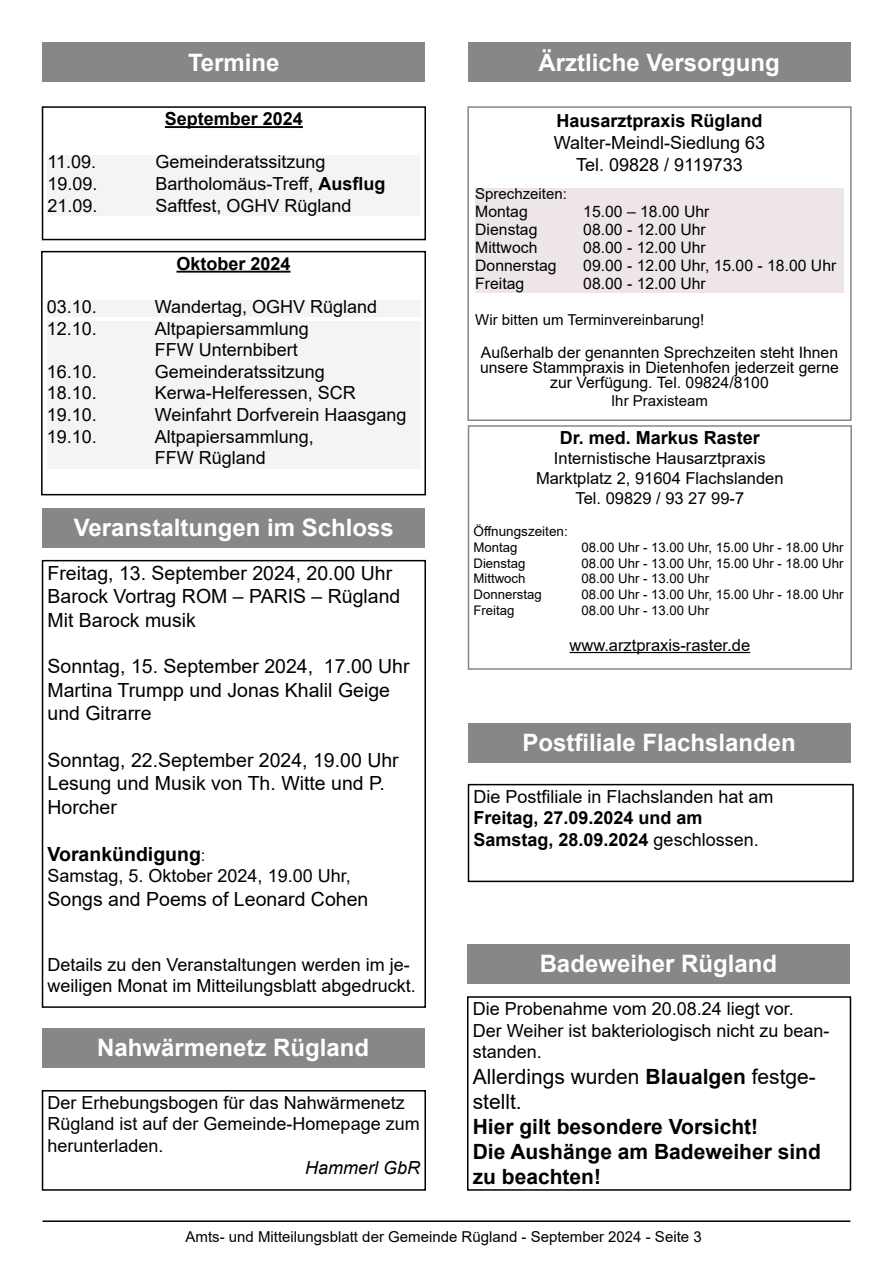
<style>
.page{position:relative;width:893px;height:1263px;background:#fff}
.page>*{position:absolute;margin:0;border:0;box-sizing:border-box;transform-origin:0 0}
.t1{font:700 24px "Arial";color:#fff}
.t2{font:700 21px/25.2px "Arial";color:#000}
.t3{font:21px/25.2px "Arial";color:#000}
.t4{font:19.5px/23.4px "Arial";color:#000}
.t5{font:700 19.5px "Arial";color:#000}
.t6{font:18px/21.6px "Arial";color:#000}
.t7{font:700 18px/21.6px "Arial";color:#000}
.t8{font:italic 18px "Arial";color:#000}
.t9{font:16.5px/19.8px "Arial";color:#000;text-align:center}
.t10{font:15.75px/15px "Arial";color:#000;text-align:center}
.t11{font:15px "Arial";color:#000}
.t12{font:13.5px "Arial";color:#000}
.t13{font:13.2px "Arial";color:#000}
.s1{font-weight:700}
.s2{font-weight:400;font-size:16.5px}
.s3{font-weight:400}
</style>
<div class="page">
<hr style="left:43px;top:1220px;width:807px;height:2px;background:#000">
<div style="left:468px;top:43px;width:382px;height:39px;background:#878787"></div>
<div style="left:475px;top:188px;width:369px;height:105px;background:#ede5e9"></div>
<div style="left:467px;top:106px;width:385px;height:315px;border:2px solid #878787"></div>
<hr style="left:569px;top:652px;width:181px;height:1px;background:#000">
<div style="left:468px;top:425px;width:384px;height:245px;border:2px solid #878787"></div>
<div style="left:43px;top:43px;width:382px;height:39px;background:#878787"></div>
<hr style="left:176px;top:271px;width:115px;height:2px;background:#000">
<div style="left:47px;top:300px;width:373px;height:17px;background:#f4f4f4"></div>
<div style="left:47px;top:321px;width:373px;height:148px;background:#f4f4f4"></div>
<div style="left:41px;top:251px;width:385px;height:244px;border:2px solid #000"></div>
<div style="left:43px;top:508px;width:382px;height:39px;background:#878787"></div>
<div style="left:42px;top:560px;width:384px;height:448px;border:2px solid #000"></div>
<hr style="left:165px;top:126px;width:138px;height:2px;background:#000">
<div style="left:48px;top:155px;width:372px;height:60px;background:#f4f4f4"></div>
<div style="left:42px;top:106px;width:384px;height:134px;border:2px solid #000"></div>
<div style="left:468px;top:784px;width:386px;height:98px;border:2px solid #000"></div>
<div style="left:468px;top:723px;width:382px;height:40px;background:#878787"></div>
<div style="left:467px;top:944px;width:383px;height:40px;background:#878787"></div>
<div style="left:467px;top:996px;width:384px;height:195px;border:2px solid #000"></div>
<div style="left:42px;top:1028px;width:382px;height:39px;background:#878787"></div>
<div style="left:42px;top:1090px;width:384px;height:101px;border:2px solid #000"></div>
<h1 class="t1" style="left:188px;top:45px;width:93px">Termine</h1>
<p class="t7" style="left:165px;top:108px;width:140px">September 2024</p>
<p class="t6" style="left:48px;top:151px;width:50px">11.09.</p>
<p class="t6" style="left:156px;top:151px;width:172px">Gemeinderatssitzung</p>
<p class="t6" style="left:48px;top:173px;width:52px">19.09.</p>
<p class="t6" style="left:156px;top:173px;width:231px">Bartholomäus-Treff, <span class="s1">Ausflug</span></p>
<p class="t6" style="left:48px;top:194px;width:52px">21.09.</p>
<p class="t6" style="left:156px;top:194px;width:198px">Saftfest, OGHV Rügland</p>
<p class="t7" style="left:176px;top:253px;width:116px">Oktober 2024</p>
<p class="t6" style="left:47px;top:296px;width:52px">03.10.</p>
<p class="t6" style="left:155px;top:296px;width:224px">Wandertag, OGHV Rügland</p>
<p class="t6" style="left:47px;top:317px;width:52px">12.10.</p>
<p class="t6" style="left:155px;top:317px;width:156px">Altpapiersammlung<br>FFW Unternbibert</p>
<p class="t6" style="left:47px;top:360px;width:52px">16.10.</p>
<p class="t6" style="left:155px;top:360px;width:172px">Gemeinderatssitzung</p>
<p class="t6" style="left:47px;top:382px;width:52px">18.10.</p>
<p class="t6" style="left:155px;top:382px;width:203px">Kerwa-Helferessen, SCR</p>
<p class="t6" style="left:47px;top:404px;width:52px">19.10.</p>
<p class="t6" style="left:155px;top:404px;width:253px">Weinfahrt Dorfverein Haasgang</p>
<p class="t6" style="left:47px;top:425px;width:52px">19.10.</p>
<p class="t6" style="left:155px;top:425px;width:161px">Altpapiersammlung,<br>FFW Rügland</p>
<h1 class="t1" style="left:74px;top:510px;width:322px">Veranstaltungen im Schloss</h1>
<p class="t4" style="left:48px;top:561px;width:354px">Freitag, 13. September 2024, 20.00 Uhr<br>Barock Vortrag ROM – PARIS – Rügland<br>Mit Barock musik</p>
<p class="t4" style="left:48px;top:655px;width:364px">Sonntag, 15. September 2024, 17.00 Uhr<br>Martina Trumpp und Jonas Khalil Geige und Gitrarre</p>
<p class="t4" style="left:48px;top:748px;width:353px">Sonntag, 22.September 2024, 19.00 Uhr<br>Lesung und Musik von Th. Witte und P.<br>Horcher</p>
<p class="t5" style="left:48px;top:840px;width:160px">Vorankündigung<span class="s2">:</span></p>
<p class="t6" style="left:48px;top:865px;width:305px">Samstag, 5. Oktober 2024, 19.00 Uhr,</p>
<p class="t4" style="left:48px;top:887px;width:322px">Songs and Poems of Leonard Cohen</p>
<p class="t6" style="left:48px;top:953px;width:370px">Details zu den Veranstaltungen werden im je&shy;weiligen Monat im Mitteilungsblatt abgedruckt.</p>
<h1 class="t1" style="left:97px;top:1030px;width:274px">Nahwärmenetz Rügland</h1>
<p class="t6" style="left:48px;top:1092px;width:374px">Der Erhebungsbogen für das Nahwärmenetz<br>Rügland ist auf der Gemeinde-Homepage zum herunterladen.</p>
<p class="t8" style="left:305px;top:1156px;width:117px">Hammerl GbR</p>
<h1 class="t1" style="left:538px;top:45px;width:243px">Ärztliche Versorgung</h1>
<p class="t7" style="left:556px;top:110px;width:208px">Hausarztpraxis Rügland</p>
<p class="t6" style="left:554px;top:132px;width:213px;text-align:center">Walter-Meindl-Siedlung 63<br>Tel. 09828 / 9119733</p>
<p class="t11" style="left:475px;top:184px;width:93px">Sprechzeiten:</p>
<p class="t10" style="left:475px;top:204px;width:54px">Montag</p>
<p class="t10" style="left:583px;top:204px;width:128px">15.00 – 18.00 Uhr</p>
<p class="t10" style="left:475px;top:222px;width:64px">Dienstag</p>
<p class="t10" style="left:583px;top:222px;width:124px">08.00 - 12.00 Uhr</p>
<p class="t10" style="left:475px;top:240px;width:64px">Mittwoch</p>
<p class="t10" style="left:583px;top:240px;width:124px">08.00 - 12.00 Uhr</p>
<p class="t10" style="left:475px;top:258px;width:83px">Donnerstag</p>
<p class="t10" style="left:583px;top:258px;width:255px">09.00 - 12.00 Uhr, 15.00 - 18.00 Uhr</p>
<p class="t10" style="left:475px;top:276px;width:51px">Freitag</p>
<p class="t10" style="left:583px;top:276px;width:124px">08.00 - 12.00 Uhr</p>
<p class="t11" style="left:475px;top:310px;width:230px">Wir bitten um Terminvereinbarung!</p>
<p class="t10" style="left:480px;top:345px;width:360px">Außerhalb der genannten Sprechzeiten steht Ihnen unsere Stammpraxis in Dietenhofen jederzeit gerne zur Verfügung. Tel. 09824/8100</p>
<p class="t11" style="left:611px;top:391px;width:98px">Ihr Praxisteam</p>
<p class="t7" style="left:560px;top:427px;width:202px">Dr. med. Markus Raster</p>
<p class="t9" style="left:536px;top:448px;width:249px">Internistische Hausarztpraxis<br>Marktplatz 2, 91604 Flachslanden<br>Tel. 09829 / 93 27 99-7</p>
<p class="t12" style="left:473px;top:522px;width:96px">Öffnungszeiten:</p>
<p class="t13" style="left:473px;top:538px;width:46px">Montag</p>
<p class="t13" style="left:581px;top:538px;width:263px">08.00 Uhr - 13.00 Uhr, 15.00 Uhr - 18.00 Uhr</p>
<p class="t13" style="left:473px;top:554px;width:54px">Dienstag</p>
<p class="t13" style="left:581px;top:554px;width:263px">08.00 Uhr - 13.00 Uhr, 15.00 Uhr - 18.00 Uhr</p>
<p class="t13" style="left:473px;top:570px;width:54px">Mittwoch</p>
<p class="t13" style="left:581px;top:570px;width:129px">08.00 Uhr - 13.00 Uhr</p>
<p class="t13" style="left:473px;top:585px;width:70px">Donnerstag</p>
<p class="t13" style="left:581px;top:585px;width:263px">08.00 Uhr - 13.00 Uhr, 15.00 Uhr - 18.00 Uhr</p>
<p class="t13" style="left:473px;top:601px;width:43px">Freitag</p>
<p class="t13" style="left:581px;top:601px;width:129px">08.00 Uhr - 13.00 Uhr</p>
<p class="t9" style="left:569px;top:635px;width:182px">www.arztpraxis-raster.de</p>
<h1 class="t1" style="left:522px;top:725px;width:275px">Postfiliale Flachslanden</h1>
<p class="t6" style="left:473px;top:785px;width:302px">Die Postfiliale in Flachslanden hat am</p>
<p class="t7" style="left:473px;top:807px;width:287px">Freitag, 27.09.2024 und am<br>Samstag, 28.09.2024 <span class="s3">geschlossen.</span></p>
<h1 class="t1" style="left:540px;top:946px;width:239px">Badeweiher Rügland</h1>
<p class="t6" style="left:473px;top:998px;width:358px">Die Probenahme vom 20.08.24 liegt vor.<br>Der Weiher ist bakteriologisch nicht zu bean&shy;standen.</p>
<p class="t3" style="left:473px;top:1063px;width:345px">Allerdings wurden <span class="s1">Blaualgen</span> festge&shy;stellt.</p>
<p class="t2" style="left:473px;top:1114px;width:350px">Hier gilt besondere Vorsicht!<br>Die Aushänge am Badeweiher sind zu beachten!</p>
<p class="t11" style="left:186px;top:1226px;width:518px">Amts- und Mitteilungsblatt der Gemeinde Rügland - September 2024 - Seite 3</p>
</div>
